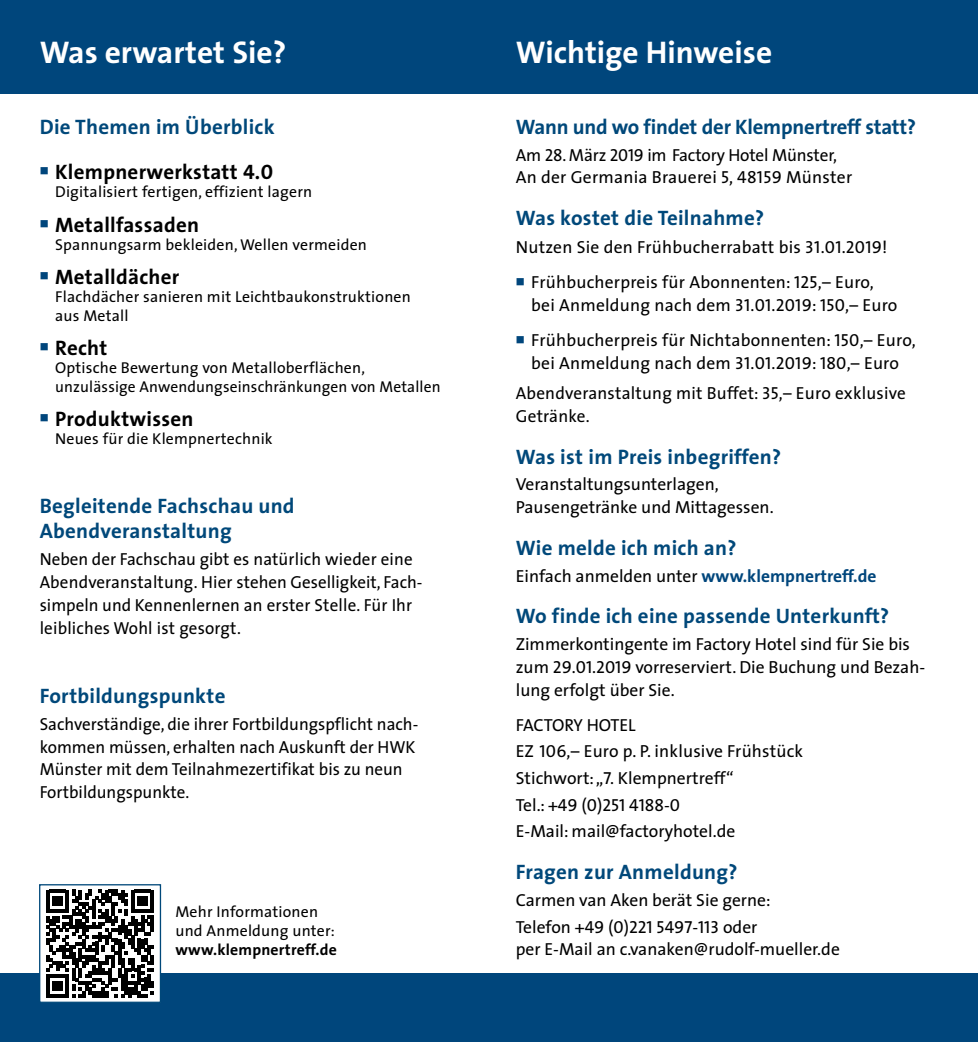
<style>
.page{position:relative;width:978px;height:1042px;background:#fff}
.page>*{position:absolute;margin:0;border:0;box-sizing:border-box;transform-origin:0 0}
.t1{font:700 31.5px "The Sans";color:#fff}
.t2{font:700 21px/24.5px "The Sans";letter-spacing:.015em;color:#00487a}
.t3{font:700 21px "The Sans";letter-spacing:.015em;color:#000}
.t4{font:700 21px "The Sans";letter-spacing:-.01em;color:#00487a}
.t5{font:17.5px/22.8px "The Sans";color:#000}
.t6{font:17.5px "The Sans Caps";color:#000}
.t7{font:15.75px/18.4px "The Sans";letter-spacing:.015em;color:#000}
.t8{font:700 15.75px "The Sans";letter-spacing:.015em;color:#000}
.s1{color:#00467c}
.s2{font-family:"The Sans Bold Caps";font-weight:400}
.s3{font-family:"The Sans Caps"}
.s4{font-weight:700;color:#00467c}
.s5{font-family:"The Sans"}
</style>
<div class="page">
<div style="left:0;top:973px;width:977px;height:69px;background:#00467c"></div>
<div style="left:40px;top:885px;width:120px;height:117px;background:#fff"></div>
<svg style="left:46px;top:889px;width:108px;height:108px"></svg>
<div style="left:39px;top:884px;width:122px;height:119px;border:1px solid #00487a"></div>
<div style="left:0;top:0;width:977px;height:93px;background:#00467c"></div>
<h1 class="t1" style="left:40px;top:26px;width:248px">Was erwartet Sie?</h1>
<h1 class="t1" style="left:515px;top:26px;width:258px">Wichtige Hinweise</h1>
<p class="t2" style="left:40px;top:114px;width:236px">Die Themen im Überblick</p>
<p class="t3" style="left:40px;top:154px;width:235px"><span class="s1">•</span> Klempnerwerkstatt <span class="s2">4.0</span></p>
<p class="t7" style="left:55px;top:182px;width:259px">Digitalisiert fertigen, effizient lagern</p>
<p class="t3" style="left:40px;top:207px;width:161px"><span class="s1">•</span> Metallfassaden</p>
<p class="t7" style="left:55px;top:235px;width:313px">Spannungsarm bekleiden, Wellen vermeiden</p>
<p class="t3" style="left:40px;top:259px;width:141px"><span class="s1">•</span> Metalldächer</p>
<p class="t7" style="left:55px;top:287px;width:357px">Flachdächer sanieren mit Leichtbaukonstruktionen aus Metall</p>
<p class="t3" style="left:40px;top:330px;width:69px"><span class="s1">•</span> Recht</p>
<p class="t7" style="left:55px;top:358px;width:387px">Optische Bewertung von Metalloberflächen, unzulässige Anwendungseinschränkungen von Metallen</p>
<p class="t3" style="left:40px;top:401px;width:155px"><span class="s1">•</span> Produktwissen</p>
<p class="t7" style="left:55px;top:429px;width:219px">Neues für die Klempnertechnik</p>
<p class="t2" style="left:40px;top:493px;width:256px">Begleitende Fachschau und<br>Abendveranstaltung</p>
<p class="t5" style="left:40px;top:547px;width:384px">Neben der Fachschau gibt es natürlich wieder eine Abendveranstaltung. Hier stehen Geselligkeit, Fach&shy;simpeln und Kennenlernen an erster Stelle. Für Ihr leibliches Wohl ist gesorgt.</p>
<p class="t2" style="left:40px;top:683px;width:187px">Fortbildungspunkte</p>
<p class="t5" style="left:40px;top:712px;width:380px">Sachverständige, die ihrer Fortbildungspflicht nach&shy;kommen müssen, erhalten nach Auskunft der HWK Münster mit dem Teilnahmezertifikat bis zu neun Fortbildungspunkte.</p>
<p class="t7" style="left:175px;top:901px;width:161px;line-height:19.2px">Mehr Informationen und Anmeldung unter:</p>
<p class="t8" style="left:175px;top:937px;width:163px">www.klempnertreff.de</p>
<p class="t4" style="left:515px;top:109px;width:402px">Wann und wo findet der Klempnertreff statt?</p>
<p class="t5" style="left:515px;top:143px;width:338px">Am <span class="s3">28</span>. März <span class="s3">2019</span> im Factory Hotel Münster,<br>An der Germania Brauerei <span class="s3">5, 48159</span> Münster</p>
<p class="t2" style="left:515px;top:205px;width:250px">Was kostet die Teilnahme?</p>
<p class="t5" style="left:515px;top:235px;width:373px">Nutzen Sie den Frühbucherrabatt bis <span class="s3">31.01.2019</span>!</p>
<p class="t5" style="left:531px;top:270px;width:368px;text-indent:-15px"><span class="s1">•</span> Frühbucherpreis für Abonnenten: <span class="s3">125</span>,– Euro, bei Anmeldung nach dem <span class="s3">31.01.2019</span>: <span class="s3">150</span>,– Euro</p>
<p class="t5" style="left:515px;top:328px;width:401px;text-align:center"><span class="s1">•</span> Frühbucherpreis für Nichtabonnenten: <span class="s3">150</span>,– Euro, bei Anmeldung nach dem <span class="s3">31.01.2019</span>: <span class="s3">180</span>,– Euro</p>
<p class="t5" style="left:515px;top:381px;width:391px">Abendveranstaltung mit Buffet: <span class="s3">35</span>,– Euro exklusive<br>Getränke.</p>
<p class="t2" style="left:515px;top:444px;width:267px">Was ist im Preis inbegriffen?</p>
<p class="t5" style="left:515px;top:472px;width:259px">Veranstaltungsunterlagen,<br>Pausengetränke und Mittagessen.</p>
<p class="t2" style="left:515px;top:535px;width:222px">Wie melde ich mich an?</p>
<p class="t5" style="left:515px;top:564px;width:362px">Einfach anmelden unter <span class="s4">www.klempnertreff.de</span></p>
<p class="t2" style="left:515px;top:603px;width:375px">Wo finde ich eine passende Unterkunft?</p>
<p class="t5" style="left:515px;top:632px;width:411px">Zimmerkontingente im Factory Hotel sind für Sie bis zum <span class="s3">29</span>.<span class="s3">01</span>.<span class="s3">2019</span> vorreserviert. Die Buchung und Bezah&shy;lung erfolgt über Sie.</p>
<p class="t5" style="left:515px;top:711px;width:289px;line-height:26.6px">FACTORY HOTEL<br>EZ <span class="s3">106</span>,– Euro p. P. inklusive Frühstück<br>Stichwort: „<span class="s3">7.</span> Klempnertreff“</p>
<p class="t6" style="left:515px;top:790px;width:166px"><span class="s5">Tel.: +</span>49 (0)251 4188-0</p>
<p class="t5" style="left:515px;top:819px;width:221px">E-Mail: mail@factoryhotel.de</p>
<p class="t2" style="left:515px;top:859px;width:223px">Fragen zur Anmeldung?</p>
<p class="t5" style="left:515px;top:888px;width:256px">Carmen van Aken berät Sie gerne:</p>
<p class="t6" style="left:515px;top:912px;width:243px"><span class="s5">Telefon +</span>49 (0)221 5497<span class="s5">-</span>113 <span class="s5">oder</span></p>
<p class="t5" style="left:515px;top:937px;width:325px">per E-Mail an c.vanaken@rudolf-mueller.de</p>
</div>
